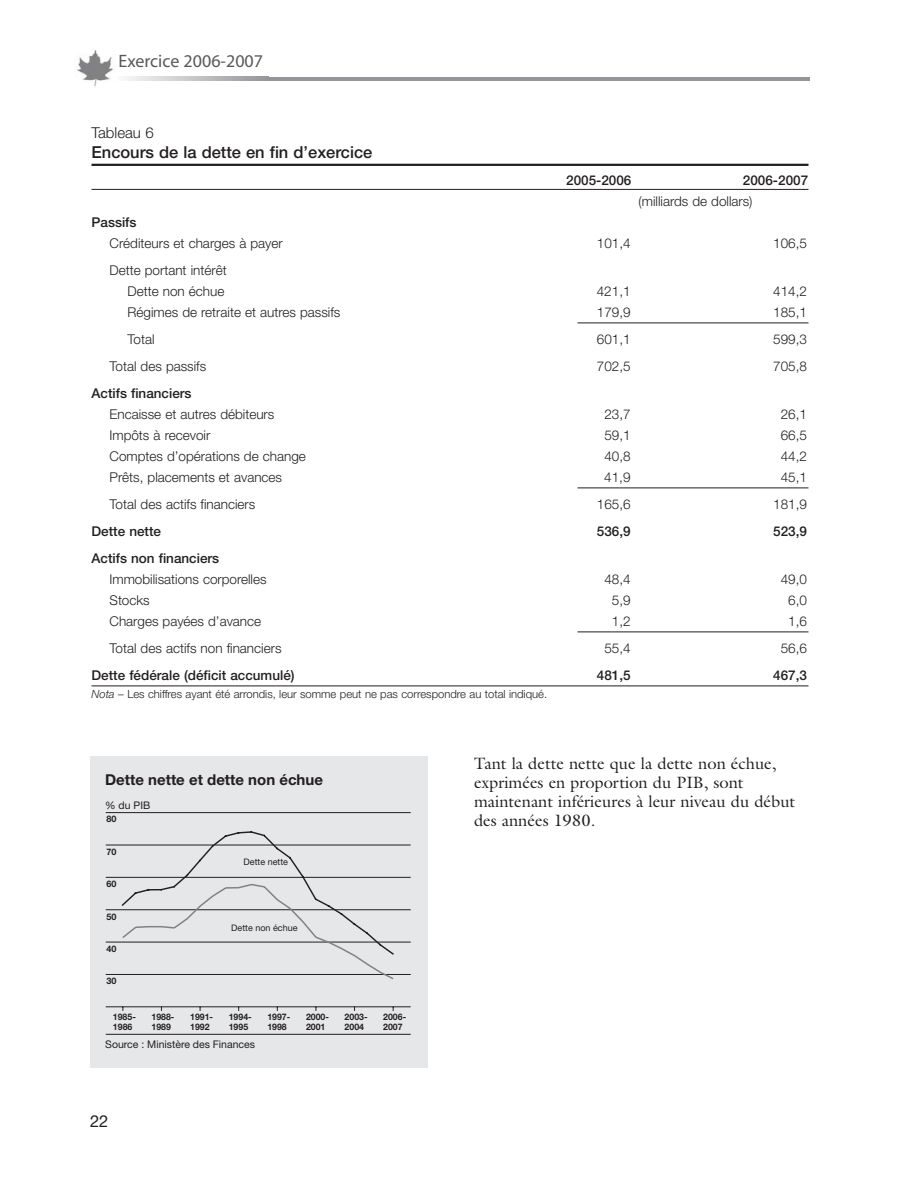
<style>
.page{position:relative;width:918px;height:1188px;background:#fff}
.page>*{position:absolute;margin:0;border:0;box-sizing:border-box;transform-origin:0 0}
.t1{font:18px "Myriad";color:#58595b}
.t2{font:16.5px/18.8px "Galliard";color:#231f20}
.t3{font:500 16.5px "Helvetica Neue";color:#231f20}
.t4{font:16.5px "Helvetica Neue";color:#231f20}
.t5{font:700 15px "Helvetica Neue";color:#231f20}
.t6{font:300 15px "Helvetica Neue";color:#231f20}
.t7{font:300 13.5px/21px "Helvetica Neue";color:#231f20;text-align:right}
.t8{font:500 13.5px "Helvetica Neue";color:#231f20}
.t9{font:300 11.25px "Helvetica Neue";color:#231f20}
.t10{font:10.5px "Helvetica Neue";color:#231f20}
.t11{font:700 9px/10.5px "Helvetica Neue";color:#231f20}
.t12{font:9px "Helvetica Neue";color:#231f20}
.s1{font-style:italic}
</style>
<div class="page">
<hr style="left:262px;top:77px;width:548px;height:4px;background:#939598">
<svg style="left:125px;top:77px;width:137px;height:4px"></svg>
<img style="left:77px;top:50px;width:36px;height:37px">
<hr style="left:92px;top:164px;width:716px;height:2px;background:#231f20">
<hr style="left:92px;top:189px;width:716px;height:1px;background:#231f20">
<hr style="left:578px;top:323px;width:230px;height:1px;background:#231f20">
<hr style="left:578px;top:488px;width:230px;height:1px;background:#231f20">
<hr style="left:578px;top:632px;width:230px;height:1px;background:#231f20">
<hr style="left:92px;top:686px;width:716px;height:1px;background:#231f20">
<div style="left:90px;top:756px;width:338px;height:311px;background:#e6e7e8"></div>
<hr style="left:106px;top:974px;width:305px;height:1px;background:#231f20">
<hr style="left:106px;top:942px;width:305px;height:1px;background:#231f20">
<hr style="left:106px;top:909px;width:305px;height:1px;background:#231f20">
<hr style="left:106px;top:877px;width:305px;height:1px;background:#231f20">
<hr style="left:106px;top:845px;width:305px;height:1px;background:#231f20">
<hr style="left:106px;top:812px;width:305px;height:1px;background:#231f20">
<hr style="left:106px;top:1006px;width:305px;height:1px;background:#231f20">
<hr style="left:106px;top:1034px;width:305px;height:1px;background:#231f20">
<svg style="left:121px;top:831px;width:274px;height:149px"></svg>
<h1 class="t1" style="left:118px;top:54px;width:146px">Exercice 2006-2007</h1>
<p class="t6" style="left:92px;top:127px;width:64px">Tableau 6</p>
<p class="t3" style="left:92px;top:146px;width:282px">Encours de la dette en fin d’exercice</p>
<p class="t8" style="left:566px;top:175px;width:67px">2005-2006</p>
<p class="t8" style="left:743px;top:175px;width:67px">2006-2007</p>
<p class="t7" style="left:639px;top:192px;width:115px">(milliards de dollars)</p>
<p class="t8" style="left:91px;top:217px;width:47px">Passifs</p>
<p class="t7" style="left:109px;top:234px;width:175px">Créditeurs et charges à payer</p>
<p class="t7" style="left:597px;top:234px;width:35px">101,4</p>
<p class="t7" style="left:773px;top:234px;width:35px">106,5</p>
<p class="t7" style="left:109px;top:261px;width:119px">Dette portant intérêt<br>Dette non échue</p>
<p class="t7" style="left:597px;top:282px;width:35px">421,1</p>
<p class="t7" style="left:773px;top:282px;width:35px">414,2</p>
<p class="t7" style="left:128px;top:303px;width:214px">Régimes de retraite et autres passifs</p>
<p class="t7" style="left:597px;top:303px;width:35px">179,9</p>
<p class="t7" style="left:773px;top:303px;width:35px">185,1</p>
<p class="t7" style="left:128px;top:330px;width:29px">Total</p>
<p class="t7" style="left:597px;top:330px;width:35px">601,1</p>
<p class="t7" style="left:773px;top:330px;width:35px">599,3</p>
<p class="t7" style="left:109px;top:357px;width:98px">Total des passifs</p>
<p class="t7" style="left:597px;top:357px;width:35px">702,5</p>
<p class="t7" style="left:773px;top:357px;width:35px">705,8</p>
<p class="t8" style="left:91px;top:388px;width:102px">Actifs financiers</p>
<p class="t7" style="left:109px;top:405px;width:166px">Encaisse et autres débiteurs</p>
<p class="t7" style="left:604px;top:405px;width:28px">23,7</p>
<p class="t7" style="left:781px;top:405px;width:28px">26,1</p>
<p class="t7" style="left:109px;top:426px;width:102px">Impôts à recevoir</p>
<p class="t7" style="left:604px;top:426px;width:28px">59,1</p>
<p class="t7" style="left:781px;top:426px;width:28px">66,5</p>
<p class="t7" style="left:109px;top:447px;width:198px">Comptes d’opérations de change</p>
<p class="t7" style="left:604px;top:447px;width:28px">40,8</p>
<p class="t7" style="left:781px;top:447px;width:28px">44,2</p>
<p class="t7" style="left:110px;top:468px;width:174px">Prêts, placements et avances</p>
<p class="t7" style="left:604px;top:468px;width:28px">41,9</p>
<p class="t7" style="left:781px;top:468px;width:28px">45,1</p>
<p class="t7" style="left:110px;top:495px;width:147px">Total des actifs financiers</p>
<p class="t7" style="left:597px;top:495px;width:35px">165,6</p>
<p class="t7" style="left:773px;top:495px;width:35px">181,9</p>
<p class="t8" style="left:92px;top:526px;width:71px">Dette nette</p>
<p class="t8" style="left:597px;top:526px;width:35px">536,9</p>
<p class="t8" style="left:773px;top:526px;width:35px">523,9</p>
<p class="t8" style="left:92px;top:553px;width:129px">Actifs non financiers</p>
<p class="t7" style="left:109px;top:570px;width:159px">Immobilisations corporelles</p>
<p class="t7" style="left:604px;top:570px;width:28px">48,4</p>
<p class="t7" style="left:781px;top:570px;width:28px">49,0</p>
<p class="t7" style="left:109px;top:591px;width:42px">Stocks</p>
<p class="t7" style="left:612px;top:591px;width:20px">5,9</p>
<p class="t7" style="left:788px;top:591px;width:20px">6,0</p>
<p class="t7" style="left:110px;top:612px;width:153px">Charges payées d’avance</p>
<p class="t7" style="left:612px;top:612px;width:20px">1,2</p>
<p class="t7" style="left:788px;top:612px;width:20px">1,6</p>
<p class="t7" style="left:110px;top:639px;width:173px">Total des actifs non financiers</p>
<p class="t7" style="left:604px;top:639px;width:28px">55,4</p>
<p class="t7" style="left:781px;top:639px;width:28px">56,6</p>
<p class="t8" style="left:92px;top:670px;width:205px">Dette fédérale (déficit accumulé)</p>
<p class="t8" style="left:597px;top:670px;width:35px">481,5</p>
<p class="t8" style="left:773px;top:670px;width:35px">467,3</p>
<p class="t9" style="left:92px;top:690px;width:457px"><span class="s1">Nota</span> – Les chiffres ayant été arrondis, leur somme peut ne pas correspondre au total indiqué.</p>
<p class="t5" style="left:105px;top:774px;width:219px">Dette nette et dette non échue</p>
<p class="t10" style="left:105px;top:801px;width:47px">% du PIB</p>
<p class="t11" style="left:106px;top:815px;width:12px">80</p>
<p class="t11" style="left:106px;top:847px;width:12px">70</p>
<p class="t11" style="left:106px;top:879px;width:12px">60</p>
<p class="t11" style="left:106px;top:912px;width:12px">50</p>
<p class="t11" style="left:106px;top:944px;width:12px">40</p>
<p class="t11" style="left:106px;top:977px;width:12px">30</p>
<p class="t12" style="left:244px;top:859px;width:46px">Dette nette</p>
<p class="t12" style="left:231px;top:924px;width:68px">Dette non échue</p>
<p class="t11" style="left:113px;top:1012px;width:24px">1985-<br>1986</p>
<p class="t11" style="left:152px;top:1012px;width:24px">1988-<br>1989</p>
<p class="t11" style="left:190px;top:1012px;width:24px">1991-<br>1992</p>
<p class="t11" style="left:229px;top:1012px;width:24px">1994-<br>1995</p>
<p class="t11" style="left:267px;top:1012px;width:24px">1997-<br>1998</p>
<p class="t11" style="left:306px;top:1012px;width:24px">2000-<br>2001</p>
<p class="t11" style="left:345px;top:1012px;width:24px">2003-<br>2004</p>
<p class="t11" style="left:383px;top:1012px;width:24px">2006-<br>2007</p>
<p class="t10" style="left:105px;top:1041px;width:151px">Source : Ministère des Finances</p>
<p class="t4" style="left:90px;top:1115px;width:20px">22</p>
<p class="t2" style="left:474px;top:756px;width:323px">Tant la dette nette que la dette non échue, exprimées en proportion du PIB, sont maintenant inférieures à leur niveau du début des années 1980.</p>
</div>
